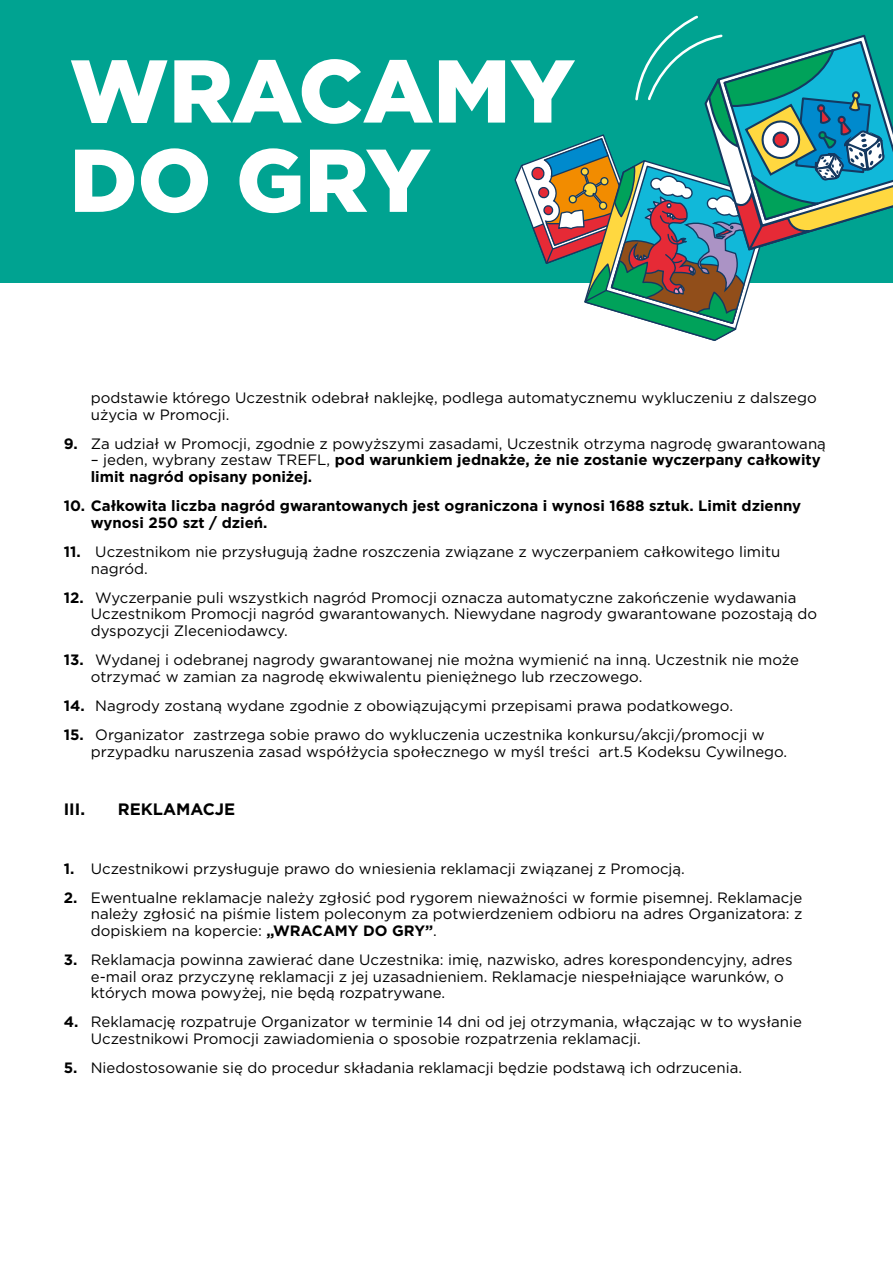
<style>
.page{position:relative;width:893px;height:1263px;background:#fff}
.page>*{position:absolute;margin:0;border:0;box-sizing:border-box;transform-origin:0 0}
.t1{font:900 88.95px/89.2px "Gotham";color:#fff}
.t2{font:700 16.5px "Gotham";color:#000}
.t3{font:15px/16.5px "Gotham";color:#000}
.t4{font:700 15px/16.5px "Gotham";color:#000}
.s1{font-weight:700}
.s2{font-weight:400}
</style>
<div class="page">
<div style="left:0;top:0;width:893px;height:283px;background:#00a391"></div>
<svg style="left:514px;top:15px;width:379px;height:326px"></svg>
<h1 class="t1" style="left:70px;top:46px;width:507px">WRACAMY<br>DO GRY</h1>
<p class="t3" style="left:91px;top:389px;width:727px">podstawie którego Uczestnik odebrał naklejkę, podlega automatycznemu wykluczeniu z dalszego użycia w Promocji.</p>
<p class="t3" style="left:64px;top:435px;width:764px"><span class="s1">9.</span> Za udział w Promocji, zgodnie z powyższymi zasadami, Uczestnik otrzyma nagrodę gwarantowaną</p>
<p class="t4" style="left:91px;top:452px;width:732px"><span class="s2">– jeden, wybrany zestaw TREFL,</span> pod warunkiem jednakże, że nie zostanie wyczerpany całkowity limit nagród opisany poniżej.</p>
<p class="t4" style="left:91px;top:498px;width:712px;text-indent:-27px">10. Całkowita liczba nagród gwarantowanych jest ograniczona i wynosi 1688 sztuk. Limit dzienny wynosi 250 szt / dzień.</p>
<p class="t3" style="left:91px;top:543px;width:691px;text-indent:-27px"><span class="s1">11.</span> Uczestnikom nie przysługują żadne roszczenia związane z wyczerpaniem całkowitego limitu nagród.</p>
<p class="t3" style="left:91px;top:589px;width:728px;text-indent:-27px"><span class="s1">12.</span> Wyczerpanie puli wszystkich nagród Promocji oznacza automatyczne zakończenie wydawania<br>Uczestnikom Promocji nagród gwarantowanych. Niewydane nagrody gwarantowane pozostają do dyspozycji Zleceniodawcy.</p>
<p class="t3" style="left:91px;top:651px;width:710px;text-indent:-27px"><span class="s1">13.</span> Wydanej i odebranej nagrody gwarantowanej nie można wymienić na inną. Uczestnik nie może otrzymać w zamian za nagrodę ekwiwalentu pieniężnego lub rzeczowego.</p>
<p class="t3" style="left:64px;top:697px;width:671px"><span class="s1">14.</span> Nagrody zostaną wydane zgodnie z obowiązującymi przepisami prawa podatkowego.</p>
<p class="t3" style="left:91px;top:726px;width:698px;text-indent:-27px"><span class="s1">15.</span> Organizator zastrzega sobie prawo do wykluczenia uczestnika konkursu/akcji/promocji w przypadku naruszenia zasad współżycia społecznego w myśl treści art.5 Kodeksu Cywilnego.</p>
<p class="t2" style="left:64px;top:798px;width:23px">III.</p>
<p class="t2" style="left:118px;top:798px;width:119px">REKLAMACJE</p>
<p class="t3" style="left:64px;top:860px;width:623px"><span class="s1">1.</span> Uczestnikowi przysługuje prawo do wniesienia reklamacji związanej z Promocją.</p>
<p class="t3" style="left:91px;top:889px;width:713px;text-align:justify;text-indent:-27px"><span class="s1">2.</span> Ewentualne reklamacje należy zgłosić pod rygorem nieważności w formie pisemnej. Reklamacje należy zgłosić na piśmie listem poleconym za potwierdzeniem odbioru na adres Organizatora: z dopiskiem na kopercie: <span class="s1">„WRACAMY DO GRY”</span>.</p>
<p class="t3" style="left:91px;top:951px;width:703px;text-indent:-27px"><span class="s1">3.</span> Reklamacja powinna zawierać dane Uczestnika: imię, nazwisko, adres korespondencyjny, adres e-mail oraz przyczynę reklamacji z jej uzasadnieniem. Reklamacje niespełniające warunków, o których mowa powyżej, nie będą rozpatrywane.</p>
<p class="t3" style="left:91px;top:1013px;width:713px;text-indent:-27px"><span class="s1">4.</span> Reklamację rozpatruje Organizator w terminie 14 dni od jej otrzymania, włączając w to wysłanie<br>Uczestnikowi Promocji zawiadomienia o sposobie rozpatrzenia reklamacji.</p>
<p class="t3" style="left:64px;top:1059px;width:680px"><span class="s1">5.</span> Niedostosowanie się do procedur składania reklamacji będzie podstawą ich odrzucenia.</p>
</div>
